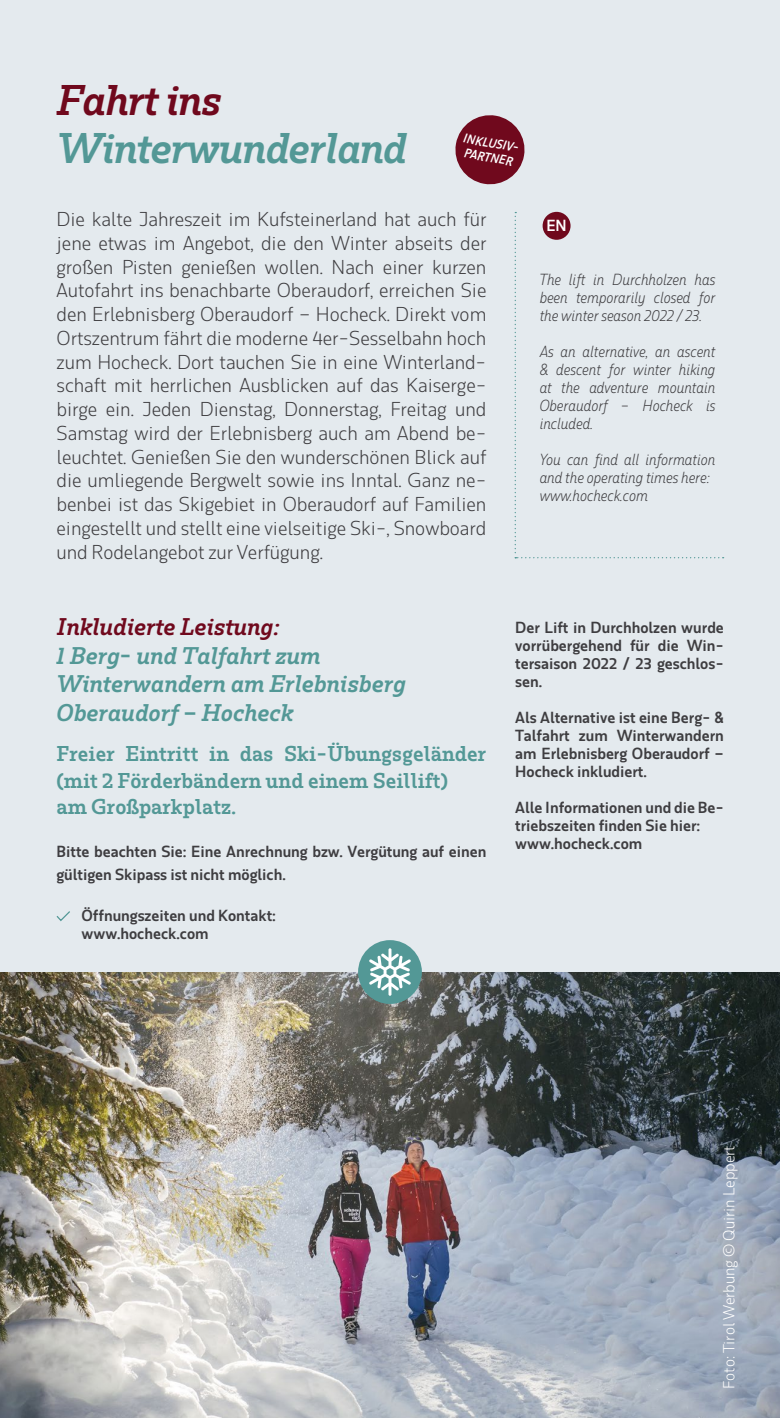
<style>
.page{position:relative;width:780px;height:1418px;background:#fff}
.page>*{position:absolute;margin:0;border:0;box-sizing:border-box;transform-origin:0 0}
.t1{font:italic 600 40px "Rum Serif";letter-spacing:-.02em;color:#539896}
.t2{font:italic 600 40px "Rum Serif";letter-spacing:-.02em;color:#70091d}
.t3{font:italic 600 22.5px/28.8px "Rum Serif";color:#539896}
.t4{font:italic 600 22.5px "Rum Serif";color:#70091d}
.t5{font:600 20px/26.2px "Rum Serif";color:#539896}
.t6{font:300 18.75px/23.8px "Rum Sans";color:#3e3d40;text-align:justify}
.t7{font:600 15px/18px "Rum Sans";color:#3e3d40}
.t8{font:italic 300 15px/18px "Rum Sans";color:#3e3d40;text-align:justify;scale:.9 1}
.t9{font:300 15px "Rum Sans";color:#fff}
.t10{font:600 15px "Rum Sans";color:#fff}
.t11{font:italic 600 12px/14.5px "Rum Sans";color:#fff;scale:.9 1}
</style>
<div class="page">
<div style="left:0;top:0;width:780px;height:1417px;background:#e4eaee"></div>
<svg style="left:56px;top:911px;width:14px;height:11px"></svg>
<svg style="left:514px;top:212px;width:209px;height:346px"></svg>
<div style="left:542px;top:212px;width:28px;height:28px;background:#70091d;border-radius:50%"></div>
<img style="left:0;top:972px;width:780px;height:445px">
<svg style="left:455px;top:115px;width:70px;height:70px"></svg>
<div style="left:358px;top:940px;width:64px;height:63px;background:#539896;border-radius:50%"></div>
<svg style="left:369px;top:948px;width:42px;height:47px"></svg>
<h1 class="t2" style="left:57px;top:76px;width:166px">Fahrt ins</h1>
<h1 class="t1" style="left:57px;top:124px;width:352px">Winterwunderland</h1>
<p class="t11" style="left:465px;top:131px;width:64px;rotate:10deg">INKLUSIV-<br>PARTNER</p>
<p class="t6" style="left:57px;top:207px;width:431px">Die kalte Jahreszeit im Kufsteinerland hat auch für jene etwas im Angebot, die den Winter abseits der großen Pisten genießen wollen. Nach einer kurzen Autofahrt ins benachbarte Oberaudorf, erreichen Sie den Erlebnisberg Oberaudorf – Hocheck. Direkt vom Ortszentrum fährt die moderne 4er-Sesselbahn hoch zum Hocheck. Dort tauchen Sie in eine Winterland&shy;schaft mit herrlichen Ausblicken auf das Kaiserge&shy;birge ein. Jeden Dienstag, Donnerstag, Freitag und Samstag wird der Erlebnisberg auch am Abend be&shy;leuchtet. Genießen Sie den wunderschönen Blick auf die umliegende Bergwelt sowie ins Inntal. Ganz ne&shy;benbei ist das Skigebiet in Oberaudorf auf Familien eingestellt und stellt eine vielseitige Ski-, Snowboard und Rodelangebot zur Verfügung.</p>
<p class="t10" style="left:546px;top:216px;width:22px">EN</p>
<p class="t8" style="left:539px;top:270px;width:197px">The lift in Durchholzen has been temporarily closed for the winter season 2022 / 23.</p>
<p class="t8" style="left:539px;top:342px;width:197px">As an alternative, an ascent &amp; descent for winter hiking at the adventure mountain Oberaudorf – Hocheck is included.</p>
<p class="t8" style="left:539px;top:450px;width:196px;text-align:left">You can find all information and the operating times here: www.hocheck.com</p>
<p class="t4" style="left:57px;top:613px;width:224px">Inkludierte Leistung:</p>
<p class="t3" style="left:57px;top:641px;width:351px">1 Berg- und Talfahrt zum<br>Winterwandern am Erlebnisberg<br>Oberaudorf – Hocheck</p>
<p class="t5" style="left:57px;top:740px;width:431px">Freier Eintritt in das Ski-Übungsgeländer (mit 2 Förderbändern und einem Seillift)<br>am Großparkplatz.</p>
<p class="t7" style="left:57px;top:840px;width:431px;line-height:23px">Bitte beachten Sie: Eine Anrechnung bzw. Vergütung auf einen gültigen Skipass ist nicht möglich.</p>
<p class="t7" style="left:82px;top:906px;width:196px">Öffnungszeiten und Kontakt: www.hocheck.com</p>
<p class="t7" style="left:515px;top:618px;width:210px;text-align:justify">Der Lift in Durchholzen wurde vorrübergehend für die Win&shy;tersaison 2022 / 23 geschlos&shy;sen.</p>
<p class="t7" style="left:515px;top:708px;width:210px;text-align:justify">Als Alternative ist eine Berg- &amp; Talfahrt zum Winterwandern am Erlebnisberg Oberaudorf – Hocheck inkludiert.</p>
<p class="t7" style="left:515px;top:798px;width:210px">Alle Informationen und die Be&shy;triebszeiten finden Sie hier: www.hocheck.com</p>
<p class="t9" style="left:719px;top:1388px;width:244px;rotate:-90deg">Foto: Tirol Werbung © Quirin Leppert</p>
</div>
